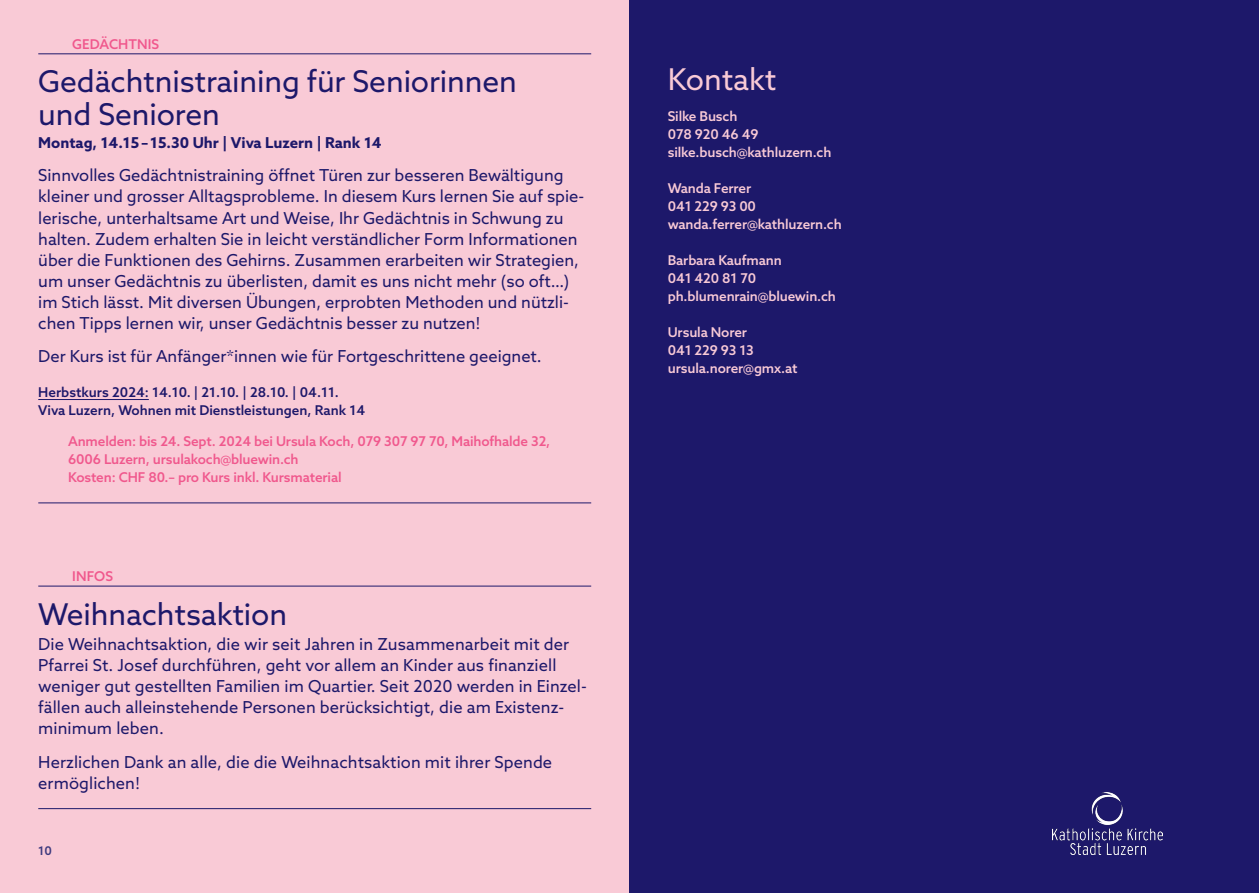
<style>
.page{position:relative;width:1259px;height:893px;background:#fff}
.page>*{position:absolute;margin:0;border:0;box-sizing:border-box;transform-origin:0 0}
.t1{font:30px/33px "Azo Sans";letter-spacing:-.005em;color:#1d186a}
.t2{font:30px "Azo Sans";letter-spacing:-.005em;color:#f9cad6}
.t3{font:16.5px/21px "Azo Sans";color:#1d186a}
.t4{font:700 15px "Azo Sans";color:#1d186a}
.t5{font:500 13.5px/18px "Azo Sans";letter-spacing:-.01em;color:#f9cad6}
.t6{font:500 13.5px/18px "Azo Sans";letter-spacing:-.01em;color:#f0588d}
.t7{font:500 13.5px/18px "Azo Sans";color:#1d186a}
.t8{font:500 12px "Azo Sans";color:#3d397e}
</style>
<div class="page">
<div style="left:0;top:0;width:629px;height:893px;background:#f9cad6"></div>
<div style="left:629px;top:0;width:630px;height:893px;background:#1d186a"></div>
<hr style="left:38px;top:53px;width:553px;height:1px;background:#1d186a">
<hr style="left:38px;top:399px;width:111px;height:1px;background:#1d186a">
<hr style="left:38px;top:502px;width:553px;height:1px;background:#1d186a">
<hr style="left:38px;top:586px;width:553px;height:1px;background:#1d186a">
<hr style="left:38px;top:808px;width:553px;height:1px;background:#1d186a">
<img style="left:1052px;top:792px;width:110px;height:63px">
<p class="t6" style="left:72px;top:35px;width:88px">GEDÄCHTNIS</p>
<h1 class="t1" style="left:38px;top:65px;width:480px">Gedächtnistraining für Seniorinnen und Senioren</h1>
<p class="t4" style="left:38px;top:132px;width:345px">Montag, 14.15–15.30 Uhr | Viva Luzern | Rank 14</p>
<p class="t3" style="left:38px;top:165px;width:547px">Sinnvolles Gedächtnistraining öffnet Türen zur besseren Bewältigung kleiner und grosser Alltagsprobleme. In diesem Kurs lernen Sie auf spie&shy;lerische, unterhaltsame Art und Weise, Ihr Gedächtnis in Schwung zu halten. Zudem erhalten Sie in leicht verständlicher Form Informationen über die Funktionen des Gehirns. Zusammen erarbeiten wir Strategien, um unser Gedächtnis zu überlisten, damit es uns nicht mehr (so oft…) im Stich lässt. Mit diversen Übungen, erprobten Methoden und nützli&shy;chen Tipps lernen wir, unser Gedächtnis besser zu nutzen!</p>
<p class="t3" style="left:38px;top:346px;width:505px">Der Kurs ist für Anfänger*innen wie für Fortgeschrittene geeignet.</p>
<p class="t7" style="left:38px;top:383px;width:328px">Herbstkurs 2024: 14.10. | 21.10. | 28.10. | 04.11.<br>Viva Luzern, Wohnen mit Dienstleistungen, Rank 14</p>
<p class="t6" style="left:68px;top:432px;width:484px">Anmelden: bis 24. Sept. 2024 bei Ursula Koch, 079 307 97 70, Maihofhalde 32,<br>6006 Luzern, ursulakoch@bluewin.ch<br>Kosten: CHF 80.– pro Kurs inkl. Kursmaterial</p>
<p class="t6" style="left:72px;top:567px;width:42px">INFOS</p>
<h1 class="t1" style="left:38px;top:597px;width:250px">Weihnachtsaktion</h1>
<p class="t3" style="left:38px;top:633px;width:550px">Die Weihnachtsaktion, die wir seit Jahren in Zusammenarbeit mit der Pfarrei St. Josef durchführen, geht vor allem an Kinder aus finanziell weniger gut gestellten Familien im Quartier. Seit 2020 werden in Einzel&shy;fällen auch alleinstehende Personen berücksichtigt, die am Existenz&shy;minimum leben.</p>
<p class="t3" style="left:38px;top:751px;width:515px">Herzlichen Dank an alle, die die Weihnachtsaktion mit ihrer Spende ermöglichen!</p>
<p class="t8" style="left:38px;top:842px;width:15px">10</p>
<h1 class="t2" style="left:668px;top:60px;width:110px">Kontakt</h1>
<p class="t5" style="left:668px;top:107px;width:165px">Silke Busch<br>078 920 46 49 silke.busch@kathluzern.ch</p>
<p class="t5" style="left:668px;top:179px;width:175px">Wanda Ferrer<br>041 229 93 00 wanda.ferrer@kathluzern.ch</p>
<p class="t5" style="left:668px;top:251px;width:169px">Barbara Kaufmann<br>041 420 81 70 ph.blumenrain@bluewin.ch</p>
<p class="t5" style="left:668px;top:323px;width:131px">Ursula Norer<br>041 229 93 13 ursula.norer@gmx.at</p>
</div>
